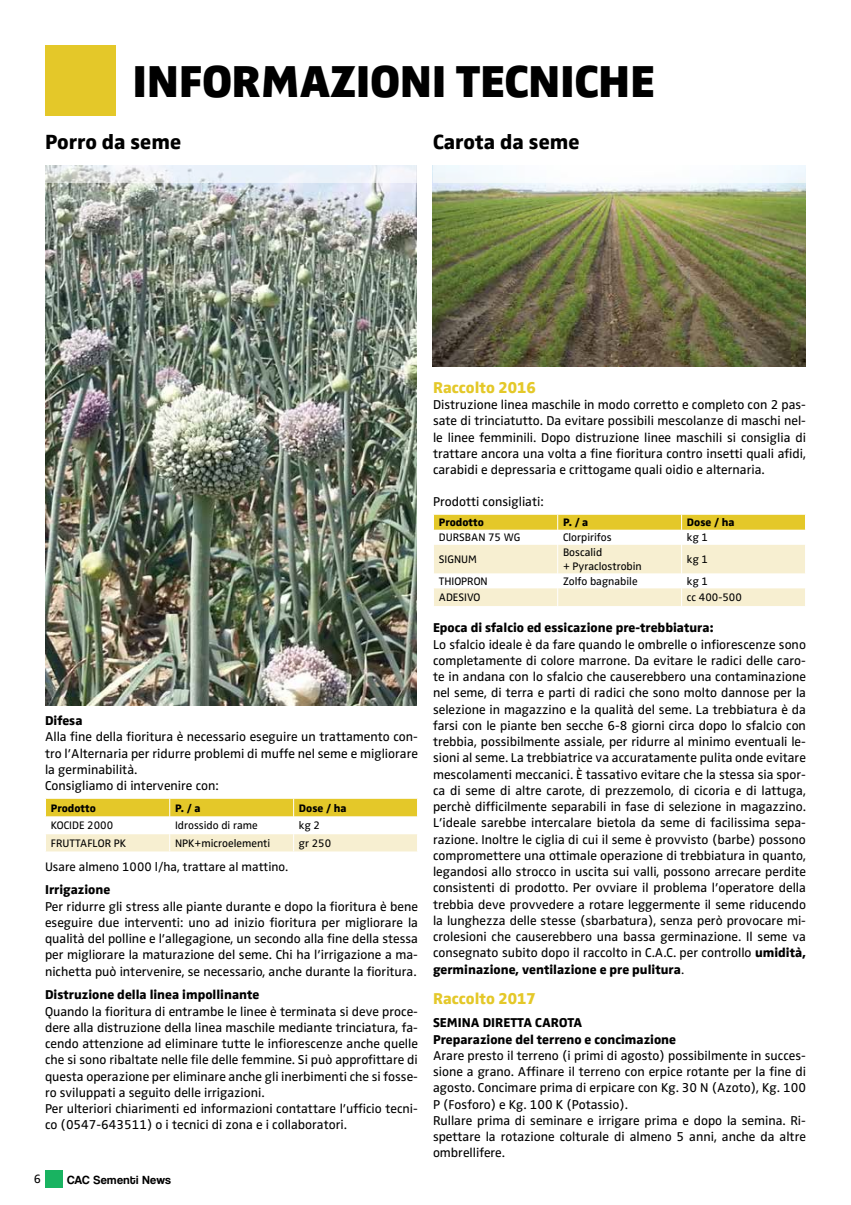
<style>
.page{position:relative;width:851px;height:1205px;background:#fff}
.page>*{position:absolute;margin:0;border:0;box-sizing:border-box;transform-origin:0 0}
.t1{font:46.25px "Zwo w 8";letter-spacing:-.005em;color:#000}
.t2{font:21.25px "Zwo w 7";color:#000}
.t3{font:16.25px "Zwo w 7";color:#e4c829}
.t4{font:13.25px/16.2px "Zwo w 4";color:#000}
.t5{font:13.25px/16.2px "Zwo w 7";color:#000}
.t6{font:12.75px "Zwo w 4";color:#000}
.t7{font:12.5px "Zwo w 4";color:#000}
.t8{font:12.25px "Coolvetica Rg";letter-spacing:.04em;color:#000}
.t9{font:11.25px/13.5px "Zwo w 4";color:#000}
.t10{font:11.25px "Zwo w 7";color:#000}
.s1{font-family:"Zwo w 7"}
.s2{font-family:"Zwo w 4";font-size:12.75px}
</style>
<div class="page">
<div style="left:45px;top:1170px;width:18px;height:18px;background:#19b361"></div>
<svg style="left:45px;top:799px;width:373px;height:53px"></svg>
<svg style="left:433px;top:515px;width:372px;height:91px"></svg>
<div style="left:45px;top:45px;width:71px;height:71px;background:#e4c829"></div>
<img style="left:45px;top:183px;width:372px;height:522px">
<svg style="left:45px;top:165px;width:372px;height:18px;fill:#eaf2fa"></svg>
<img style="left:432px;top:165px;width:373px;height:202px">
<div style="left:433px;top:165px;width:372px;height:18px;background:#fff"></div>
<h1 class="t1" style="left:132px;top:54px;width:26px">INFOR</h1>
<h1 class="t1" style="left:261px;top:54px;width:118px">MAZIONI</h1>
<h1 class="t1" style="left:456px;top:54px;width:25px">TECNIC</h1>
<h1 class="t1" style="left:598px;top:54px;width:53px">HE</h1>
<h2 class="t2" style="left:45px;top:129px;width:137px">Porro da seme</h2>
<h2 class="t2" style="left:433px;top:129px;width:148px">Carota da seme</h2>
<p class="t5" style="left:45px;top:712px;width:39px">Difesa</p>
<p class="t4" style="left:45px;top:729px;width:374px">Alla fine della fioritura è necessario eseguire un trattamento con&shy;tro l’Alternaria per ridurre problemi di muffe nel seme e migliorare la germinabilità.<br>Consigliamo di intervenire con:</p>
<p class="t10" style="left:51px;top:801px;width:47px">Prodotto</p>
<p class="t10" style="left:175px;top:801px;width:27px">P. / a</p>
<p class="t10" style="left:299px;top:801px;width:49px">Dose / ha</p>
<p class="t9" style="left:51px;top:819px;width:64px">KOCIDE 2000</p>
<p class="t9" style="left:175px;top:819px;width:84px">Idrossido di rame</p>
<p class="t9" style="left:299px;top:819px;width:23px">kg 2</p>
<p class="t9" style="left:51px;top:836px;width:77px">FRUTTAFLOR PK</p>
<p class="t9" style="left:175px;top:836px;width:97px">NPK+microelementi</p>
<p class="t9" style="left:299px;top:836px;width:34px">gr 250</p>
<p class="t6" style="left:45px;top:859px;width:245px">Usare almeno 1000 l/ha, trattare al mattino.</p>
<p class="t5" style="left:45px;top:882px;width:67px">Irrigazione</p>
<p class="t4" style="left:45px;top:898px;width:374px;text-align:justify">Per ridurre gli stress alle piante durante e dopo la fioritura è bene eseguire due interventi: uno ad inizio fioritura per migliorare la qualità del polline e l’allegagione, un secondo alla fine della stessa per migliorare la maturazione del seme. Chi ha l’irrigazione a ma&shy;nichetta può intervenire, se necessario, anche durante la fioritura.</p>
<p class="t5" style="left:45px;top:987px;width:216px">Distruzione della linea impollinante</p>
<p class="t4" style="left:45px;top:1003px;width:374px">Quando la fioritura di entrambe le linee è terminata si deve proce&shy;dere alla distruzione della linea maschile mediante trinciatura, fa&shy;cendo attenzione ad eliminare tutte le infiorescenze anche quelle che si sono ribaltate nelle file delle femmine. Si può approfittare di questa operazione per eliminare anche gli inerbimenti che si fosse&shy;ro sviluppati a seguito delle irrigazioni.<br>Per ulteriori chiarimenti ed informazioni contattare l’ufficio tecni&shy;co (0547-643511) o i tecnici di zona e i collaboratori.</p>
<p class="t7" style="left:34px;top:1172px;width:9px">6</p>
<p class="t8" style="left:67px;top:1172px;width:105px">CAC Sementi News</p>
<p class="t3" style="left:433px;top:378px;width:104px">Raccolto 2016</p>
<p class="t4" style="left:433px;top:396px;width:374px;text-align:justify">Distruzione linea maschile in modo corretto e completo con 2 pas&shy;sate di trinciatutto. Da evitare possibili mescolanze di maschi nel&shy;le linee femminili. Dopo distruzione linee maschili si consiglia di trattare ancora una volta a fine fioritura contro insetti quali afidi, carabidi e depressaria e crittogame quali oidio e alternaria.</p>
<p class="t4" style="left:433px;top:493px;width:112px">Prodotti consigliati:</p>
<p class="t10" style="left:438px;top:516px;width:47px">Prodotto</p>
<p class="t10" style="left:563px;top:516px;width:27px">P. / a</p>
<p class="t10" style="left:686px;top:516px;width:49px">Dose / ha</p>
<p class="t9" style="left:438px;top:531px;width:83px">DURSBAN 75 WG</p>
<p class="t9" style="left:563px;top:531px;width:50px">Clorpirifos</p>
<p class="t9" style="left:686px;top:531px;width:23px">kg 1</p>
<p class="t9" style="left:438px;top:552px;width:40px">SIGNUM</p>
<p class="t9" style="left:563px;top:546px;width:80px">Boscalid<br>+ Pyraclostrobin</p>
<p class="t9" style="left:686px;top:552px;width:23px">kg 1</p>
<p class="t9" style="left:438px;top:574px;width:50px">THIOPRON</p>
<p class="t9" style="left:563px;top:574px;width:76px">Zolfo bagnabile</p>
<p class="t9" style="left:686px;top:574px;width:23px">kg 1</p>
<p class="t9" style="left:438px;top:590px;width:43px">ADESIVO</p>
<p class="t9" style="left:686px;top:590px;width:56px">cc 400-500</p>
<p class="t5" style="left:433px;top:620px;width:282px">Epoca di sfalcio ed essicazione pre-trebbiatura:</p>
<p class="t4" style="left:433px;top:636px;width:374px;text-align:justify">Lo sfalcio ideale è da fare quando le ombrelle o infiorescenze sono completamente di colore marrone. Da evitare le radici delle caro&shy;te in andana con lo sfalcio che causerebbero una contaminazione nel seme, di terra e parti di radici che sono molto dannose per la selezione in magazzino e la qualità del seme. La trebbiatura è da farsi con le piante ben secche 6-8 giorni circa dopo lo sfalcio con trebbia, possibilmente assiale, per ridurre al minimo eventuali le&shy;sioni al seme. La trebbiatrice va accuratamente pulita onde evitare mescolamenti meccanici. È tassativo evitare che la stessa sia spor&shy;ca di seme di altre carote, di prezzemolo, di cicoria e di lattuga, perchè difficilmente separabili in fase di selezione in magazzino.<br>L’ideale sarebbe intercalare bietola da seme di facilissima sepa&shy;razione. Inoltre le ciglia di cui il seme è provvisto (barbe) possono compromettere una ottimale operazione di trebbiatura in quanto, legandosi allo strocco in uscita sui valli, possono arrecare perdite consistenti di prodotto. Per ovviare il problema l’operatore della trebbia deve provvedere a rotare leggermente il seme riducendo la lunghezza delle stesse (sbarbatura), senza però provocare mi&shy;crolesioni che causerebbero una bassa germinazione. Il seme va consegnato subito dopo il raccolto in C.A.C. per controllo <span class="s1">umidità,</span></p>
<p class="t5" style="left:433px;top:961px;width:252px">germinazione, ventilazione e pre pulitura<span class="s2">.</span></p>
<p class="t3" style="left:433px;top:988px;width:104px">Raccolto 2017</p>
<p class="t5" style="left:433px;top:1015px;width:244px">SEMINA DIRETTA CAROTA<br>Preparazione del terreno e concimazione</p>
<p class="t4" style="left:433px;top:1047px;width:374px">Arare presto il terreno (i primi di agosto) possibilmente in succes&shy;sione a grano. Affinare il terreno con erpice rotante per la fine di agosto. Concimare prima di erpicare con Kg. 30 N (Azoto), Kg. 100<br>P (Fosforo) e Kg. 100 K (Potassio).<br>Rullare prima di seminare e irrigare prima e dopo la semina. Ri&shy;spettare la rotazione colturale di almeno 5 anni, anche da altre ombrellifere.</p>
</div>
